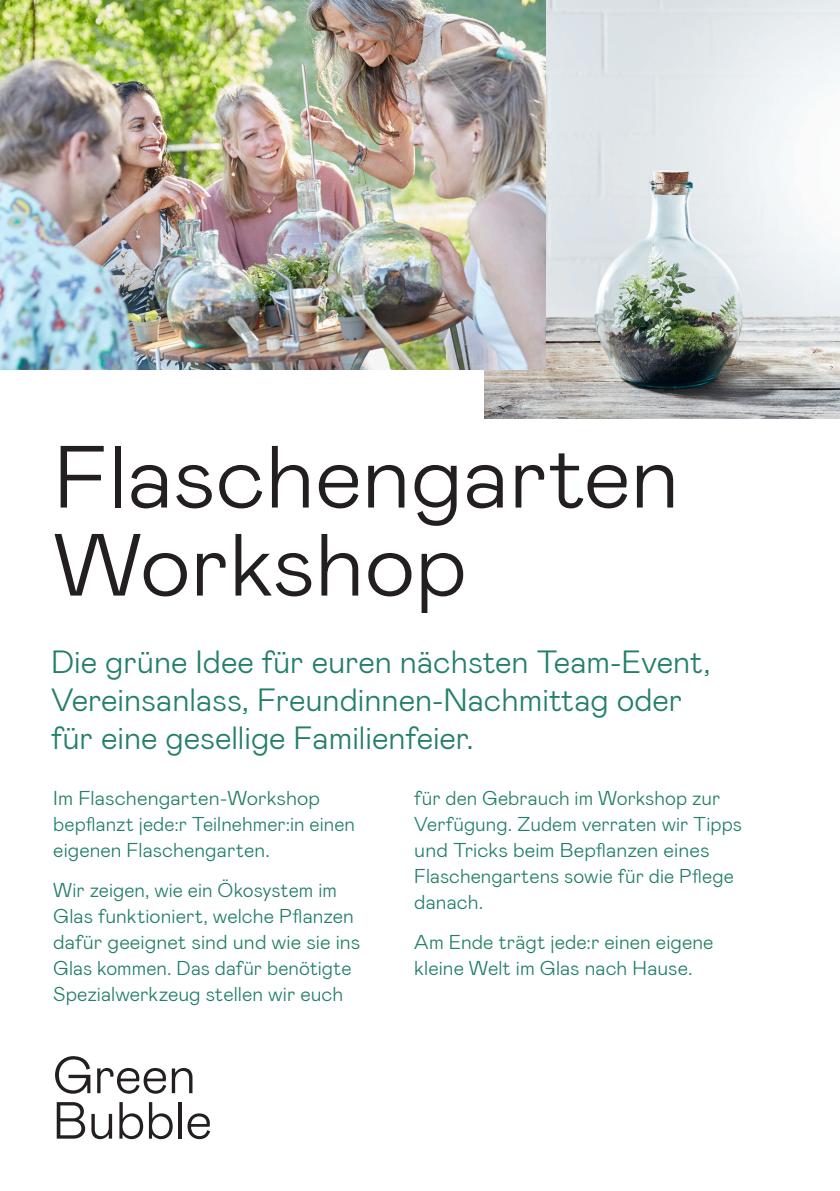
<style>
.page{position:relative;width:840px;height:1191px;background:#fff}
.page>*{position:absolute;margin:0;border:0;box-sizing:border-box;transform-origin:0 0}
.t1{font:300 88px/88px "Mabry";color:#231f20;scale:1.04 1}
.t2{font:300 52.2px/45.4px "Mabry";color:#231f20}
.t3{font:300 32px/38px "Mabry";color:#238068}
.t4{font:300 20px/26px "Mabry";letter-spacing:.005em;color:#238068}
</style>
<div class="page">
<img style="left:484px;top:0;width:355px;height:419px">
<img style="left:0;top:0;width:545px;height:370px">
<h1 class="t1" style="left:53px;top:428px;width:603px">Flaschengarten<br>Workshop</h1>
<h3 class="t3" style="left:51px;top:641px;width:660px">Die grüne Idee für euren nächsten Team-Event,<br>Vereinsanlass, Freundinnen-Nachmittag oder für eine gesellige Familienfeier.</h3>
<p class="t4" style="left:53px;top:784px;width:303px">Im Flaschengarten-Workshop bepflanzt jede:r Teilnehmer:in einen eigenen Flaschengarten.</p>
<p class="t4" style="left:53px;top:876px;width:308px">Wir zeigen, wie ein Ökosystem im Glas funktioniert, welche Pflanzen dafür geeignet sind und wie sie ins Glas kommen. Das dafür benötigte Spezialwerkzeug stellen wir euch</p>
<p class="t4" style="left:414px;top:784px;width:329px">für den Gebrauch im Workshop zur<br>Verfügung. Zudem verraten wir Tipps und Tricks beim Bepflanzen eines<br>Flaschengartens sowie für die Pflege danach.</p>
<p class="t4" style="left:414px;top:928px;width:300px">Am Ende trägt jede:r einen eigene kleine Welt im Glas nach Hause.</p>
<h2 class="t2" style="left:52px;top:1049px;width:161px">Green<br>Bubble</h2>
</div>
